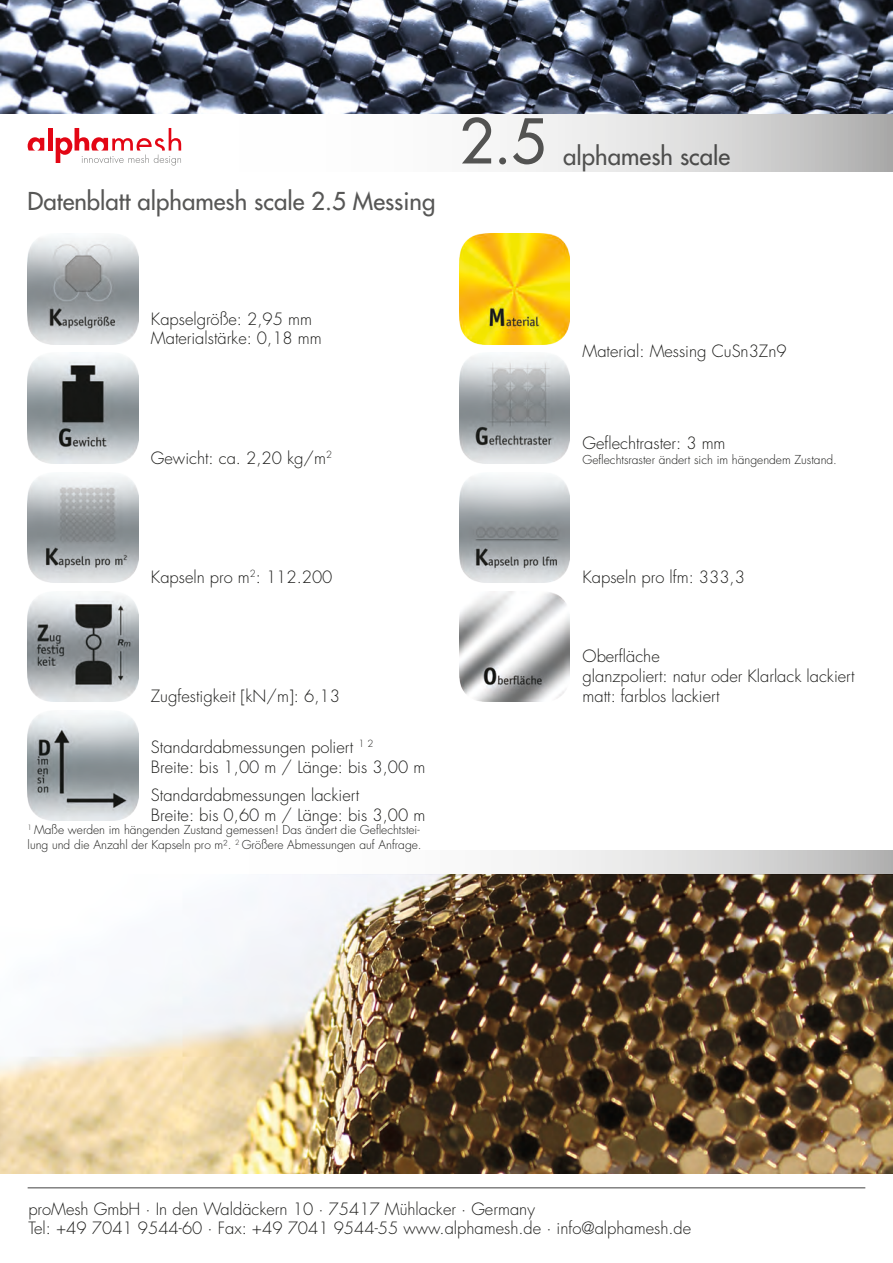
<style>
.page{position:relative;width:893px;height:1263px;background:#fff}
.page>*{position:absolute;margin:0;border:0;box-sizing:border-box;transform-origin:0 0}
.t1{font:60px "Futura";color:#575756}
.t2{font:24px "Futura";color:#575756}
.t3{font:300 16.5px/19.8px "Futura";color:#1d1d1b}
.t4{font:300 12px/14.4px "Futura";color:#1d1d1b}
.t5{font:300 9.6px "Futura";color:#1d1d1b}
</style>
<div class="page">
<img style="left:0;top:874px;width:893px;height:299px">
<hr style="left:28px;top:1187px;width:837px;height:1px;background:#575756">
<img style="left:28px;top:236px;width:110px;height:108px">
<img style="left:459px;top:234px;width:111px;height:110px">
<img style="left:28px;top:595px;width:110px;height:107px">
<img style="left:28px;top:713px;width:110px;height:108px">
<img style="left:459px;top:591px;width:111px;height:111px">
<img style="left:459px;top:355px;width:111px;height:108px">
<img style="left:28px;top:355px;width:110px;height:108px">
<img style="left:28px;top:476px;width:110px;height:107px">
<img style="left:459px;top:475px;width:111px;height:108px">
<svg style="left:0;top:113px;width:893px;height:59px"></svg>
<img style="left:0;top:0;width:893px;height:113px">
<svg style="left:520px;top:851px;width:373px;height:23px"></svg>
<h2 class="t2" style="left:28px;top:186px;width:409px">Datenblatt alphamesh scale 2.5 Messing</h2>
<h1 class="t1" style="left:459px;top:104px;width:88px">2.5</h1>
<h2 class="t2" style="left:563px;top:141px;width:168px">alphamesh scale</h2>
<p class="t3" style="left:151px;top:309px;width:172px">Kapselgröße: 2,95 mm<br>Materialstärke: 0,18 mm</p>
<p class="t3" style="left:583px;top:342px;width:206px">Material: Messing CuSn3Zn9</p>
<p class="t3" style="left:583px;top:434px;width:145px">Geflechtraster: 3 mm</p>
<p class="t3" style="left:151px;top:448px;width:177px">Gewicht: ca. 2,20 kg/m</p>
<p class="t4" style="left:583px;top:452px;width:256px">Geflechtsraster ändert sich im hängendem Zustand.</p>
<p class="t5" style="left:326px;top:449px;width:7px">2</p>
<p class="t3" style="left:151px;top:567px;width:183px">Kapseln pro m<sup>2</sup>: 112.200</p>
<p class="t3" style="left:151px;top:686px;width:191px">Zugfestigkeit [kN/m]: 6,13</p>
<p class="t3" style="left:151px;top:737px;width:276px">Standardabmessungen poliert <sup>1</sup> <sup>2<br></sup>Breite: bis 1,00 m / Länge: bis 3,00 m</p>
<p class="t3" style="left:151px;top:785px;width:276px">Standardabmessungen lackiert<br>Breite: bis 0,60 m / Länge: bis 3,00 m</p>
<p class="t4" style="left:28px;top:823px;width:395px"><sup>1</sup> Maße werden im hängenden Zustand gemessen! Das ändert die Geflechtstei&shy;lung und die Anzahl der Kapseln pro m². <sup>2</sup> Größere Abmessungen auf Anfrage.</p>
<p class="t3" style="left:583px;top:567px;width:164px">Kapseln pro lfm: 333,3</p>
<p class="t3" style="left:583px;top:647px;width:274px">Oberfläche<br>glanzpoliert: natur oder Klarlack lackiert matt: farblos lackiert</p>
<p class="t3" style="left:28px;top:1199px;width:664px">proMesh GmbH · In den Waldäckern 10 · 75417 Mühlacker · Germany<br>Tel: +49 7041 9544-60 · Fax: +49 7041 9544-55 www.alphamesh.de · info@alphamesh.de</p>
</div>
